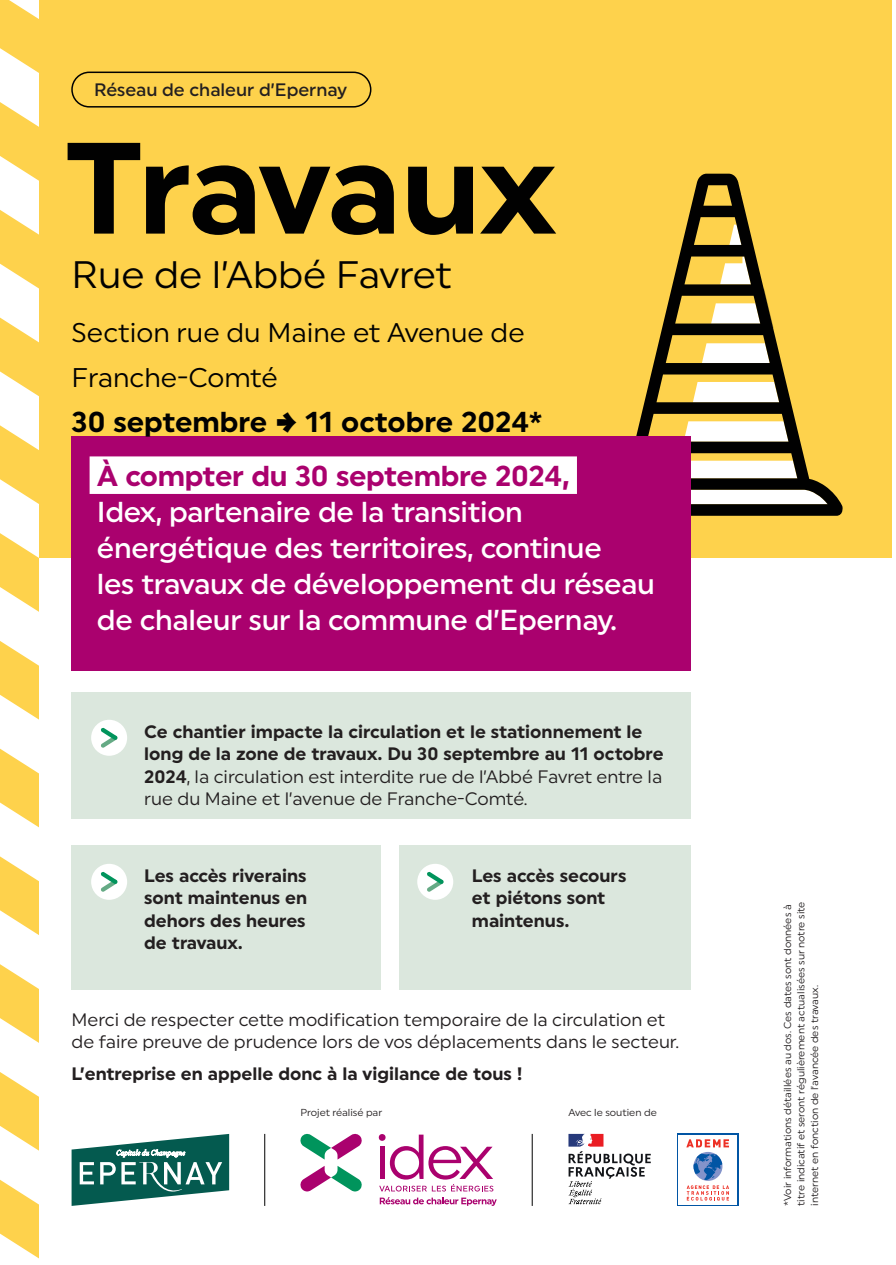
<style>
.page{position:relative;width:896px;height:1265px;background:#fff}
.page>*{position:absolute;margin:0;border:0;box-sizing:border-box;transform-origin:0 0}
.Texte_86_4_96_90{font:700 129.6px "Uniform";letter-spacing:-.02em;color:#010101}
.Texte_25_5_30{font:38.25px "Uniform";color:#010101}
.Texte_19_2_24_80{font:500 28.8px/36px "Uniform";letter-spacing:-.01em;color:#fff}
.Texte_19_2_24_80-2{font:700 28.8px "Uniform";color:#010101}
.Texte_25_5_30-2{font:27px/45px "Uniform";color:#010101}
.Texte_12_15{font:700 18px/22.5px "Uniform";color:#231f20}
.Texte_12_15-2{font:18px/22.5px "Uniform";color:#231f20}
.Texte_12_15_non_aligne{font:500 18px "Uniform";color:#231f20}
.Texte_6_75_9{font:10.2px/13.5px "Uniform";color:#231f20}
.Texte_6_75_9_non_aligne{font:10.2px "Uniform";color:#231f20}
.s1{font-family:"Work Sans";font-weight:900}
.s2{font-weight:700;color:#aa016e}
.s3{font-weight:400}
</style>
<div class="page">
<div style="left:0;top:0;width:891px;height:558px;background:#fed24c"></div>
<svg style="left:636px;top:174px;width:206px;height:342px"></svg>
<div style="left:72px;top:693px;width:618px;height:126px;background:#dbe7dd"></div>
<div style="left:72px;top:846px;width:309px;height:144px;background:#dbe7dd"></div>
<div style="left:399px;top:846px;width:291px;height:144px;background:#dbe7dd"></div>
<div style="left:72px;top:436px;width:618px;height:234px;background:#aa016e"></div>
<div style="left:71px;top:72px;width:300px;height:36px;border:2px solid #010101;border-radius:17px"></div>
<div style="left:90px;top:456px;width:487px;height:38px;background:#fff"></div>
<div style="left:91px;top:720px;width:36px;height:36px;background:#fff;border-radius:50%"></div>
<svg style="left:101px;top:727px;width:17px;height:20px"></svg>
<div style="left:91px;top:864px;width:36px;height:36px;background:#fff;border-radius:50%"></div>
<svg style="left:101px;top:872px;width:17px;height:19px"></svg>
<div style="left:417px;top:864px;width:36px;height:36px;background:#fff;border-radius:50%"></div>
<svg style="left:427px;top:872px;width:17px;height:19px"></svg>
<svg style="left:72px;top:1134px;width:157px;height:72px"></svg>
<svg style="left:300px;top:1166px;width:62px;height:25px"></svg>
<svg style="left:300px;top:1134px;width:62px;height:25px"></svg>
<svg style="left:379px;top:1134px;width:114px;height:57px"></svg>
<svg style="left:380px;top:1197px;width:116px;height:9px"></svg>
<svg style="left:568px;top:1134px;width:82px;height:70px"></svg>
<svg style="left:686px;top:1139px;width:43px;height:61px"></svg>
<hr style="left:264px;top:1134px;width:1px;height:72px;background:#010101">
<hr style="left:532px;top:1134px;width:1px;height:72px;background:#010101">
<svg style="left:0;top:0;width:39px;height:1259px"></svg>
<p class="Texte_12_15_non_aligne" style="left:94px;top:79px;width:254px">Réseau de chaleur d’Epernay</p>
<p class="Texte_86_4_96_90" style="left:66px;top:111px;width:491px">Travaux</p>
<p class="Texte_25_5_30" style="left:72px;top:251px;width:382px">Rue de l’Abbé Favret</p>
<p class="Texte_25_5_30-2" style="left:72px;top:309px;width:454px">Section rue du Maine et Avenue de<br>Franche-Comté</p>
<p class="Texte_19_2_24_80-2" style="left:72px;top:404px;width:472px">30 septembre <span class="s1">→</span> 11 octobre 2024*</p>
<p class="Texte_19_2_24_80" style="left:97px;top:457px;width:559px"><span class="s2">À compter du 30 septembre 2024,<br></span>Idex, partenaire de la transition énergétique des territoires, continue<br>les travaux de développement du réseau de chaleur sur la commune d’Epernay.</p>
<p class="Texte_12_15" style="left:144px;top:720px;width:521px">Ce chantier impacte la circulation et le stationnement le long de la zone de travaux. Du 30 septembre au 11 octobre 2024<span class="s3">, la circulation est interdite rue de l’Abbé Favret entre la rue du Maine et l’avenue de Franche-Comté.</span></p>
<p class="Texte_12_15" style="left:144px;top:864px;width:164px;text-align:justify">Les accès riverains sont maintenus en dehors des heures de travaux.</p>
<p class="Texte_12_15" style="left:472px;top:864px;width:156px">Les accès secours et piétons sont maintenus.</p>
<p class="Texte_12_15-2" style="left:72px;top:1008px;width:609px">Merci de respecter cette modification temporaire de la circulation et de faire preuve de prudence lors de vos déplacements dans le secteur.</p>
<p class="Texte_12_15" style="left:72px;top:1062px;width:452px">L’entreprise en appelle donc à la vigilance de tous !</p>
<p class="Texte_6_75_9_non_aligne" style="left:300px;top:1106px;width:83px">Projet réalisé par</p>
<p class="Texte_6_75_9_non_aligne" style="left:568px;top:1106px;width:90px">Avec le soutien de</p>
<p class="Texte_6_75_9" style="left:780px;top:1206px;width:306px;rotate:-90deg">*Voir informations détaillées au dos. Ces dates sont données à titre indicatif et seront régulièrement actualisées sur notre site internet en fonction de l’avancée des travaux.</p>
</div>
